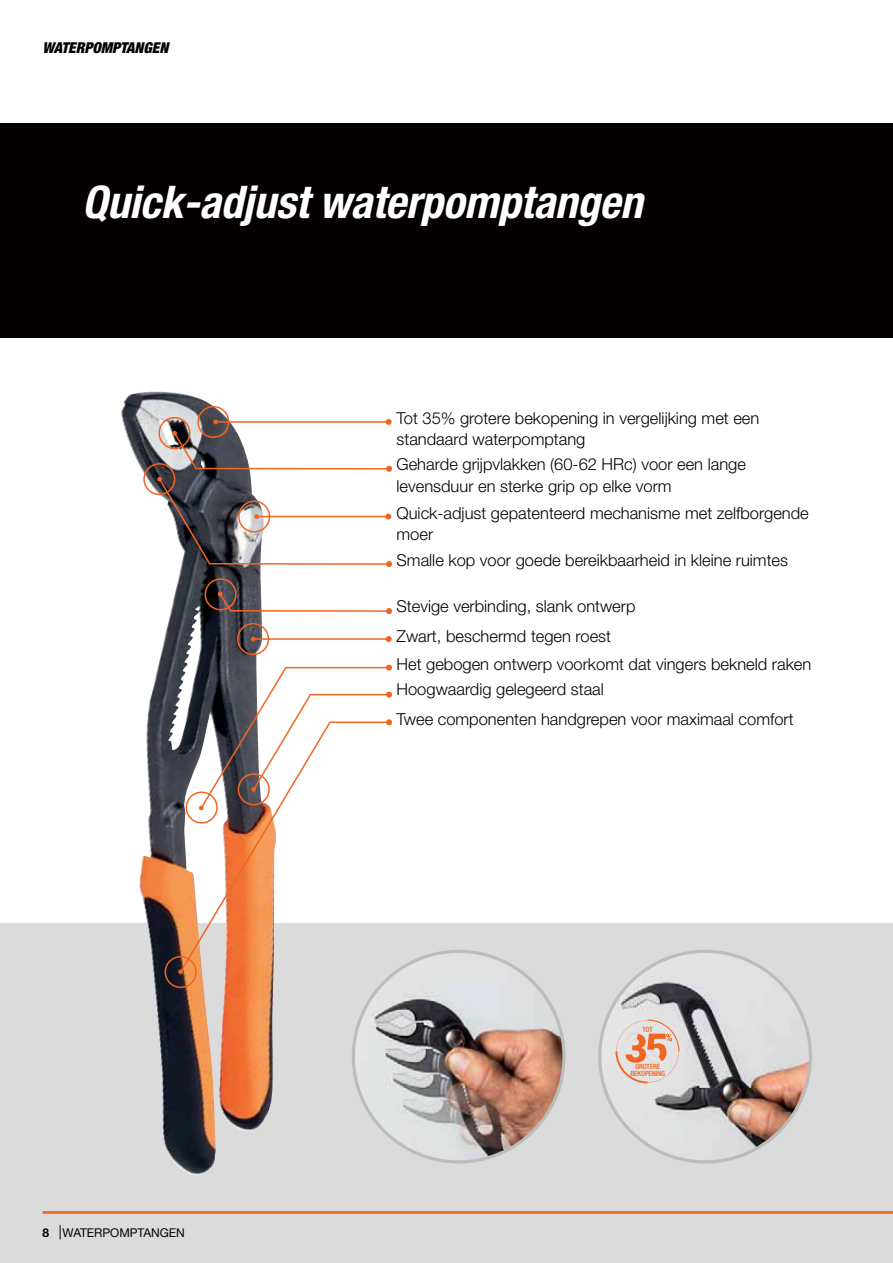
<style>
.page{position:relative;width:893px;height:1263px;background:#fff}
.page>*{position:absolute;margin:0;border:0;box-sizing:border-box;transform-origin:0 0}
.t1{font:italic 700 condensed 45px "Helvetica Neue LT Std";letter-spacing:-.005em;color:#fff}
.t2{font:300 16.5px/21px "Helvetica Neue LT Std";color:#040000}
.t3{font:italic 900 condensed 15px "Helvetica Neue LT Std";color:#040000}
.t4{font:12px "Helvetica Neue";color:#040000}
.t5{font:500 condensed 7.2px/7.1px "Helvetica Neue LT Std";letter-spacing:-.015em;color:#f16522;text-align:center}
.s1{font-weight:700}
</style>
<div class="page">
<div style="left:0;top:923px;width:893px;height:340px;background:#dadbda"></div>
<img style="left:121px;top:392px;width:153px;height:783px">
<img style="left:353px;top:951px;width:211px;height:211px;border-radius:50%">
<img style="left:600px;top:951px;width:210px;height:211px;border-radius:50%">
<div style="left:0;top:123px;width:893px;height:215px;background:#040000"></div>
<svg style="left:203px;top:577px;width:189px;height:37px"></svg>
<svg style="left:179px;top:721px;width:98px;height:253px"></svg>
<svg style="left:163px;top:954px;width:35px;height:35px"></svg>
<svg style="left:184px;top:664px;width:208px;height:161px"></svg>
<div style="left:237px;top:623px;width:32px;height:32px;border:2px solid #f16522;border-radius:50%"></div>
<div style="left:197px;top:406px;width:32px;height:32px;border:2px solid #f16522;border-radius:50%"></div>
<hr style="left:253px;top:638px;width:136px;height:2px;background:#f16522">
<svg style="left:251px;top:637px;width:5px;height:4px"></svg>
<svg style="left:386px;top:636px;width:6px;height:6px"></svg>
<svg style="left:142px;top:415px;width:250px;height:152px"></svg>
<svg style="left:615px;top:1019px;width:64px;height:64px"></svg>
<svg style="left:60px;top:1225px;width:1px;height:14px"></svg>
<svg style="left:43px;top:1211px;width:850px;height:3px;background:#ed753c"></svg>
<p class="t3" style="left:43px;top:39px;width:127px">WATERPOMPTANGEN</p>
<h1 class="t1" style="left:82px;top:186px;width:562px">Quick-adjust waterpomptangen</h1>
<p class="t2" style="left:396px;top:410px;width:364px">Tot 35% grotere bekopening in vergelijking met een standaard waterpomptang</p>
<p class="t2" style="left:396px;top:455px;width:351px;line-height:22.2px">Geharde grijpvlakken (60-62 HRc) voor een lange levensduur en sterke grip op elke vorm</p>
<p class="t2" style="left:396px;top:504px;width:414px">Quick-adjust gepatenteerd mechanisme met zelfborgende moer</p>
<p class="t2" style="left:396px;top:551px;width:393px">Smalle kop voor goede bereikbaarheid in kleine ruimtes</p>
<p class="t2" style="left:396px;top:594px;width:416px;line-height:29px">Stevige verbinding, slank ontwerp<br>Zwart, beschermd tegen roest<br>Het gebogen ontwerp voorkomt dat vingers bekneld raken</p>
<p class="t2" style="left:396px;top:677px;width:399px;line-height:29.5px">Hoogwaardig gelegeerd staal<br>Twee componenten handgrepen voor maximaal comfort</p>
<p class="t4" style="left:43px;top:1225px;width:144px"><span class="s1">8</span> WATERPOMPTANGEN</p>
<p class="t5" style="left:643px;top:1026px;width:12px">TOT</p>
<p class="t5" style="left:630px;top:1063px;width:36px">GROTERE<br>BEKOPENING</p>
</div>
